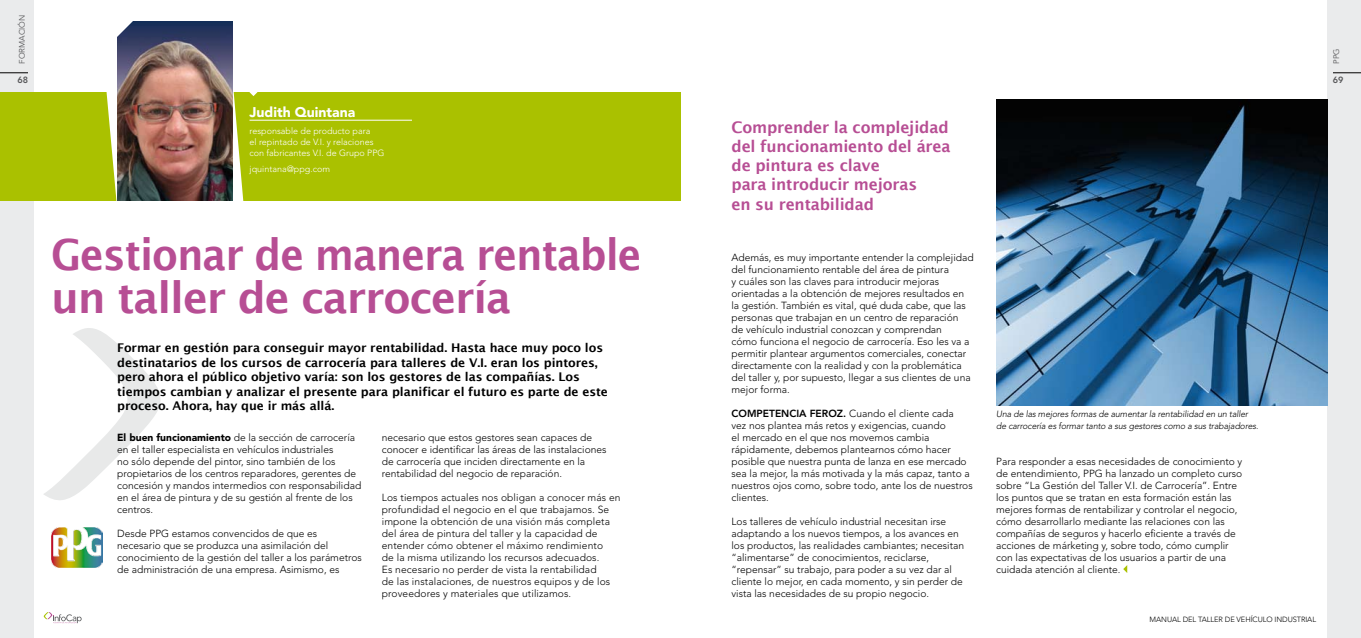
<style>
.page{position:relative;width:1361px;height:638px;background:#fff}
.page>*{position:absolute;margin:0;border:0;box-sizing:border-box;transform-origin:0 0}
.t1{font:600 43px/43px "Lucida Sans";letter-spacing:-.025em;color:#b74e94;scale:.94 1}
.t2{font:600 16px/19.2px "Lucida Sans";letter-spacing:-.01em;color:#b74e94}
.t3{font:900 14px "Avenir";color:#fff}
.t4{font:600 12px/14.4px "Lucida Sans";letter-spacing:-.005em;color:#000}
.t5{font:300 10.2px/12px "Avenir";color:#000}
.t6{font:italic 300 9px/12px "Avenir";letter-spacing:-.01em;color:#000}
.t7{font:300 9px/11px "Avenir";color:#fff}
.t8{font:800 9px "Avenir";color:#58585a}
.t9{font:8px "Avenir";color:#58585a}
.t10{font:300 7.5px "Avenir";letter-spacing:-.01em;color:#000}
.s1{font-weight:900}
.s2{font-weight:800}
</style>
<div class="page">
<div style="left:0;top:0;width:34px;height:638px;background:#eaebec"></div>
<svg style="left:0;top:73px;width:28px;height:1px"></svg>
<svg style="left:44px;top:612px;width:38px;height:12px"></svg>
<div style="left:1327px;top:0;width:34px;height:638px;background:#eaebec"></div>
<svg style="left:1333px;top:73px;width:28px;height:1px"></svg>
<img style="left:996px;top:100px;width:331px;height:305px">
<div style="left:0;top:92px;width:680px;height:109px;background:#aac100"></div>
<svg style="left:44px;top:328px;width:117px;height:172px"></svg>
<img style="left:106px;top:21px;width:151px;height:180px">
<hr style="left:249px;top:120px;width:163px;height:1px;background:#fff">
<img style="left:51px;top:528px;width:51px;height:39px">
<svg style="left:1123px;top:565px;width:4px;height:8px"></svg>
<p class="t9" style="left:18px;top:64px;width:51px;rotate:-90deg">formaciÓn</p>
<p class="t8" style="left:17px;top:74px;width:12px">68</p>
<h3 class="t3" style="left:249px;top:104px;width:107px">Judith Quintana</h3>
<p class="t7" style="left:249px;top:125px;width:137px">responsable de producto para<br>el repintado de V.I. y relaciones con fabricantes V.I. de Grupo PPG</p>
<p class="t7" style="left:249px;top:164px;width:82px">jquintana@ppg.com</p>
<h1 class="t1" style="left:51px;top:233px;width:630px">Gestionar de manera rentable un taller de carrocería</h1>
<p class="t4" style="left:117px;top:341px;width:492px">Formar en gestión para conseguir mayor rentabilidad. Hasta hace muy poco los destinatarios de los cursos de carrocería para talleres de V.I. eran los pintores, pero ahora el público objetivo varía: son los gestores de las compañías. Los tiempos cambian y analizar el presente para planificar el futuro es parte de este proceso. Ahora, hay que ir más allá.</p>
<p class="t5" style="left:117px;top:431px;width:246px"><span class="s1">El buen funcionamiento</span> de la sección de carrocería en el taller especialista en vehículos industriales<br>no sólo depende del pintor, sino también de los propietarios de los centros reparadores, gerentes de concesión y mandos intermedios con responsabilidad en el área de pintura y de su gestión al frente de los centros.</p>
<p class="t5" style="left:117px;top:527px;width:246px">Desde PPG estamos convencidos de que es necesario que se produzca una asimilación del conocimiento de la gestión del taller a los parámetros de administración de una empresa. Asimismo, es</p>
<p class="t5" style="left:382px;top:431px;width:226px">necesario que estos gestores sean capaces de conocer e identificar las áreas de las instalaciones de carrocería que inciden directamente en la rentabilidad del negocio de reparación.</p>
<p class="t5" style="left:382px;top:491px;width:240px">Los tiempos actuales nos obligan a conocer más en profundidad el negocio en el que trabajamos. Se impone la obtención de una visión más completa del área de pintura del taller y la capacidad de entender cómo obtener el máximo rendimiento<br>de la misma utilizando los recursos adecuados.<br>Es necesario no perder de vista la rentabilidad<br>de las instalaciones, de nuestros equipos y de los proveedores y materiales que utilizamos.</p>
<h2 class="t2" style="left:731px;top:117px;width:221px">Comprender la complejidad del funcionamiento del área de pintura es clave<br>para introducir mejoras<br>en su rentabilidad</h2>
<p class="t5" style="left:731px;top:251px;width:244px">Además, es muy importante entender la complejidad del funcionamiento rentable del área de pintura<br>y cuáles son las claves para introducir mejoras orientadas a la obtención de mejores resultados en la gestión. También es vital, qué duda cabe, que las personas que trabajan en un centro de reparación<br>de vehículo industrial conozcan y comprendan<br>cómo funciona el negocio de carrocería. Eso les va a permitir plantear argumentos comerciales, conectar directamente con la realidad y con la problemática del taller y, por supuesto, llegar a sus clientes de una mejor forma.</p>
<p class="t5" style="left:731px;top:407px;width:243px"><span class="s2">COMPETENCIA FEROZ.</span> Cuando el cliente cada<br>vez nos plantea más retos y exigencias, cuando<br>el mercado en el que nos movemos cambia rápidamente, debemos plantearnos cómo hacer posible que nuestra punta de lanza en ese mercado sea la mejor, la más motivada y la más capaz, tanto a nuestros ojos como, sobre todo, ante los de nuestros clientes.</p>
<p class="t5" style="left:731px;top:515px;width:234px">Los talleres de vehículo industrial necesitan irse adaptando a los nuevos tiempos, a los avances en los productos, las realidades cambiantes; necesitan “alimentarse” de conocimientos, reciclarse, “repensar” su trabajo, para poder a su vez dar al cliente lo mejor, en cada momento, y sin perder de vista las necesidades de su propio negocio.</p>
<p class="t9" style="left:1331px;top:64px;width:17px;rotate:-90deg">ppg</p>
<p class="t8" style="left:1333px;top:74px;width:12px">69</p>
<p class="t6" style="left:996px;top:408px;width:264px">Una de las mejores formas de aumentar la rentabilidad en un taller de carrocería es formar tanto a sus gestores como a sus trabajadores.</p>
<p class="t5" style="left:996px;top:455px;width:248px">Para responder a esas necesidades de conocimiento y de entendimiento, PPG ha lanzado un completo curso sobre “La Gestión del Taller V.I. de Carrocería”. Entre los puntos que se tratan en esta formación están las mejores formas de rentabilizar y controlar el negocio, cómo desarrollarlo mediante las relaciones con las compañías de seguros y hacerlo eficiente a través de acciones de márketing y, sobre todo, cómo cumplir con las expectativas de los usuarios a partir de una cuidada atención al cliente.</p>
<p class="t10" style="left:1149px;top:615px;width:168px">MANUAL DEL TALLER DE VEHÍCULO INDUSTRIAL</p>
</div>
